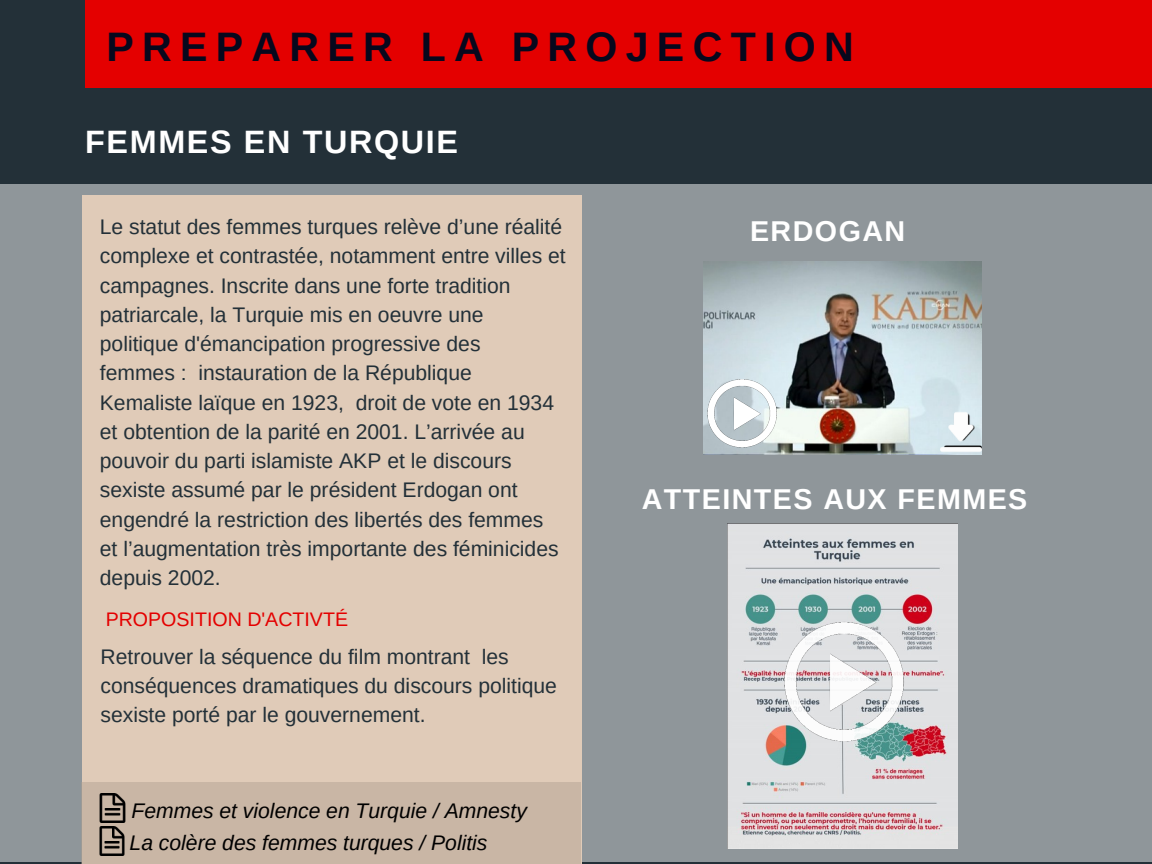
<style>
.page{position:relative;width:1152px;height:864px;background:#233038}
.page>*{position:absolute;margin:0;border:0;box-sizing:border-box;transform-origin:0 0}
.t1{font:700 41.25px "Arimo";letter-spacing:.2em;color:#07081d}
.t2{font:700 32.4px "Arimo";letter-spacing:.05em;color:#fff}
.t3{font:700 28.65px "Arimo";letter-spacing:.05em;color:#fff}
.t4{font:21.15px/29.2px "Arimo";color:#233038}
.t5{font:italic 21.15px/31.5px "Arimo";color:#000}
.t6{font:19.65px "Arimo";color:#e40000}
</style>
<div class="page">
<div style="left:0;top:184px;width:1152px;height:678px;background:#8f969a"></div>
<div style="left:82px;top:195px;width:499px;height:669px;background:#e0cbb8"></div>
<div style="left:85px;top:0;width:1067px;height:87px;background:#e40000"></div>
<img style="left:728px;top:523px;width:229px;height:325px">
<img style="left:744px;top:614px;width:186px;height:142px">
<img style="left:703px;top:262px;width:278px;height:193px">
<img style="left:703px;top:375px;width:88px;height:80px">
<div style="left:82px;top:782px;width:499px;height:82px;background:#c9b6a5"></div>
<img style="left:99px;top:794px;width:27px;height:29px">
<img style="left:99px;top:826px;width:26px;height:30px">
<img style="left:981px;top:414px;width:1px;height:37px">
<img style="left:941px;top:412px;width:40px;height:40px">
<h1 class="t1" style="left:106px;top:24px;width:749px">PREPARER LA PROJECTION</h1>
<h2 class="t2" style="left:85px;top:124px;width:374px">FEMMES EN TURQUIE</h2>
<p class="t4" style="left:100px;top:212px;width:467px">Le statut des femmes turques relève d’une réalité complexe et contrastée, notamment entre villes et campagnes. Inscrite dans une forte tradition patriarcale, la Turquie mis en oeuvre une politique d'émancipation progressive des<br>femmes : instauration de la République Kemaliste laïque en 1923, droit de vote en 1934 et obtention de la parité en 2001. L’arrivée au pouvoir du parti islamiste AKP et le discours sexiste assumé par le président Erdogan ont engendré la restriction des libertés des femmes et l’augmentation très importante des féminicides depuis 2002.</p>
<p class="t6" style="left:106px;top:608px;width:244px">PROPOSITION D'ACTIVTÉ</p>
<p class="t4" style="left:100px;top:642px;width:458px">Retrouver la séquence du film montrant les conséquences dramatiques du discours politique sexiste porté par le gouvernement.</p>
<p class="t5" style="left:130px;top:795px;width:399px">Femmes et violence en Turquie / Amnesty<br>La colère des femmes turques / Politis</p>
<h3 class="t3" style="left:750px;top:215px;width:157px">ERDOGAN</h3>
<h3 class="t3" style="left:642px;top:483px;width:387px">ATTEINTES AUX FEMMES</h3>
</div>
